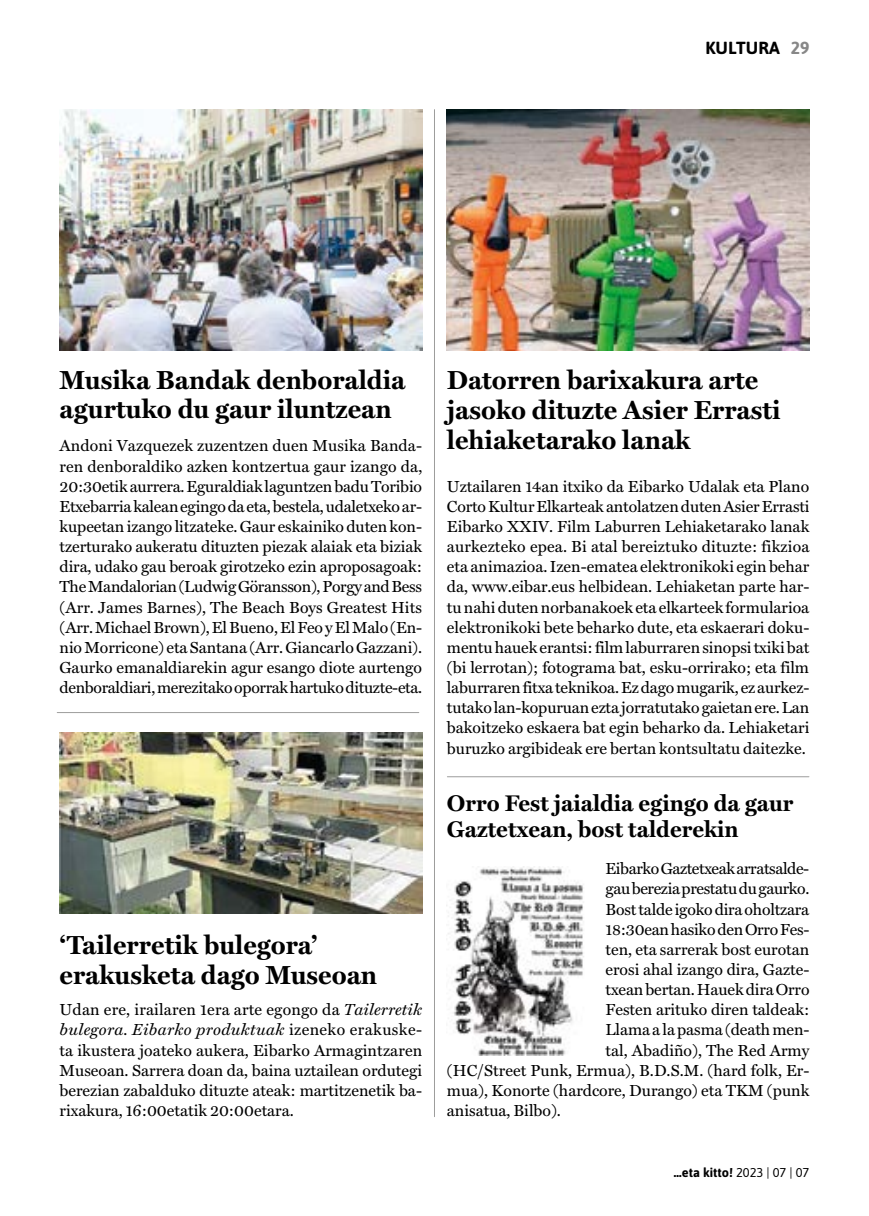
<style>
.page{position:relative;width:869px;height:1216px;background:#fff}
.page>*{position:absolute;margin:0;border:0;box-sizing:border-box;transform-origin:0 0}
.t1{font:700 26.25px/29.8px "Miller Text";color:#000}
.t2{font:700 22.75px/26.2px "Miller Text";color:#000}
.t3{font:700 17.5px "Asap";letter-spacing:.01em;color:#000}
.t4{font:16.1px/20.1px "Miller Text Roman";color:#000;text-align:justify}
.t5{font:16.1px "Miller Text Roman";letter-spacing:-.025em;color:#000}
.t6{font:italic 16.1px "Miller Text";letter-spacing:.025em;color:#000}
.t7{font:700 12.78px "Asap";color:#000}
.s1{color:#878787}
.s2{font-family:"Miller Text";font-style:italic}
.s3{font-family:"Miller Text Roman";font-style:normal}
.s4{font-weight:400}
</style>
<div class="page">
<hr style="left:434px;top:110px;width:1px;height:1006px;background:#9d9d9c">
<hr style="left:57px;top:712px;width:361px;height:1px;background:#9d9d9c">
<hr style="left:447px;top:776px;width:361px;height:1px;background:#9d9d9c">
<img style="left:60px;top:109px;width:362px;height:242px">
<img style="left:60px;top:732px;width:362px;height:181px">
<img style="left:446px;top:109px;width:363px;height:242px">
<img style="left:446px;top:866px;width:138px;height:189px">
<p class="t3" style="left:705px;top:36px;width:105px">KULTURA <span class="s1">29</span></p>
<h1 class="t1" style="left:60px;top:365px;width:347px">Musika Bandak denboraldia agurtuko du gaur iluntzean</h1>
<p class="t4" style="left:60px;top:436px;width:364px">Andoni Vazquezek zuzentzen duen Musika Banda&shy;ren denboraldiko azken kontzertua gaur izango da, 20:30etik aurrera. Eguraldiak laguntzen badu Toribio Etxebarria kalean egingo da eta, bestela, udaletxeko ar&shy;kupeetan izango litzateke. Gaur eskainiko duten kon&shy;tzerturako aukeratu dituzten piezak alaiak eta biziak dira, udako gau beroak girotzeko ezin aproposagoak:<br>The Mandalorian (Ludwig Göransson), Porgy and Bess (Arr. James Barnes), The Beach Boys Greatest Hits (Arr. Michael Brown), El Bueno, El Feo y El Malo (En&shy;nio Morricone) eta Santana (Arr. Giancarlo Gazzani).<br>Gaurko emanaldiarekin agur esango diote aurtengo denboraldiari, merezitako oporrak hartuko dituzte-eta.</p>
<h1 class="t1" style="left:60px;top:930px;width:319px">‘Tailerretik bulegora’ erakusketa dago Museoan</h1>
<p class="t4" style="left:60px;top:999px;width:364px">Udan ere, irailaren 1era arte egongo da <span class="s2">Tailerretik</span></p>
<p class="t6" style="left:60px;top:1020px;width:364px">bulegora. Eibarko produktuak <span class="s3">izeneko erakuske-</span></p>
<p class="t4" style="left:60px;top:1039px;width:364px">ta ikustera joateko aukera, Eibarko Armagintzaren Museoan. Sarrera doan da, baina uztailean ordutegi berezian zabalduko dituzte ateak: martitzenetik ba&shy;rixakura, 16:00etatik 20:00etara.</p>
<h1 class="t1" style="left:446px;top:365px;width:335px">Datorren barixakura arte jasoko dituzte Asier Errasti lehiaketarako lanak</h1>
<p class="t4" style="left:446px;top:476px;width:364px">Uztailaren 14an itxiko da Eibarko Udalak eta Plano Corto Kultur Elkarteak antolatzen duten Asier Errasti Eibarko XXIV. Film Laburren Lehiaketarako lanak aurkezteko epea. Bi atal bereiztuko dituzte: fikzioa eta animazioa. Izen-ematea elektronikoki egin behar da, www.eibar.eus helbidean. Lehiaketan parte har&shy;tu nahi duten norbanakoek eta elkarteek formularioa elektronikoki bete beharko dute, eta eskaerari doku&shy;mentu hauek erantsi: film laburraren sinopsi txiki bat (bi lerrotan); fotograma bat, esku-orrirako; eta film laburraren fitxa teknikoa. Ez dago mugarik, ez aurkez&shy;tutako lan-kopuruan ezta jorratutako gaietan ere. Lan bakoitzeko eskaera bat egin beharko da. Lehiaketari buruzko argibideak ere bertan kontsultatu daitezke.</p>
<h2 class="t2" style="left:446px;top:789px;width:348px">Orro Fest jaialdia egingo da gaur<br>Gaztetxean, bost talderekin</h2>
<p class="t5" style="left:605px;top:859px;width:205px">Eibarko Gaztetxeak arratsalde-</p>
<p class="t5" style="left:605px;top:879px;width:205px">gau berezia prestatu du gaurko.</p>
<p class="t4" style="left:605px;top:898px;width:205px">Bost talde igoko dira oholtzara</p>
<p class="t4" style="left:605px;top:919px;width:205px">18:30ean hasiko den Orro Fes-</p>
<p class="t4" style="left:605px;top:939px;width:205px">ten, eta sarrerak bost eurotan</p>
<p class="t4" style="left:605px;top:959px;width:205px">erosi ahal izango dira, Gazte-</p>
<p class="t4" style="left:605px;top:979px;width:205px">txean bertan. Hauek dira Orro</p>
<p class="t4" style="left:605px;top:999px;width:205px">Festen arituko diren taldeak:</p>
<p class="t4" style="left:605px;top:1019px;width:205px">Llama a la pasma (death men-</p>
<p class="t4" style="left:605px;top:1039px;width:205px">tal, Abadiño), The Red Army</p>
<p class="t4" style="left:446px;top:1059px;width:364px">(HC/Street Punk, Ermua), B.D.S.M. (hard folk, Er-</p>
<p class="t4" style="left:446px;top:1080px;width:364px">mua), Konorte (hardcore, Durango) eta TKM (punk</p>
<p class="t4" style="left:446px;top:1100px;width:115px">anisatua, Bilbo).</p>
<p class="t7" style="left:673px;top:1162px;width:137px">…eta kitto! <span class="s4">2023 | 07 | 07</span></p>
</div>
